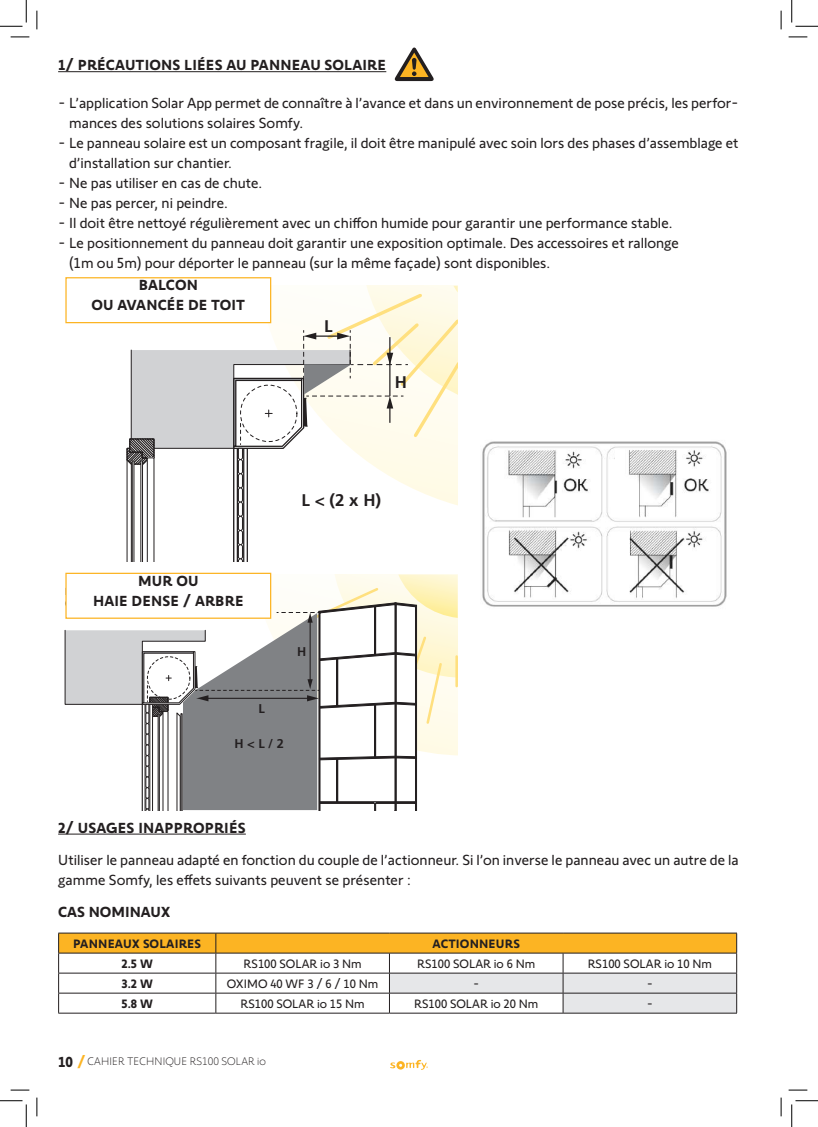
<style>
.page{position:relative;width:818px;height:1127px;background:#fff}
.page>*{position:absolute;margin:0;border:0;box-sizing:border-box;transform-origin:0 0}
.t1{font:700 16.88px "Frutiger";color:#231f20}
.t2{font:15px/20px "Somfy Sans";color:#231f20}
.t3{font:700 15px/20px "Somfy Sans";letter-spacing:.01em;color:#231f20;text-align:center}
.t4{font:700 13.5px/16.2px "Frutiger";color:#231f20}
.t5{font:700 12.75px "Frutiger";color:#231f20}
.t6{font:12.5px "Somfy Sans";color:#231f20}
.t7{font:700 12.5px "Somfy Sans";letter-spacing:.01em;color:#231f20}
.t8{font:300 11.25px "Somfy Sans";letter-spacing:.01em;color:#231f20}
.t9{font:700 10.12px "Frutiger";color:#231f20}
.s1{font-weight:700;font-size:15px}
.s2{font-weight:700;font-size:15px;color:#fcb423}
</style>
<div class="page">
<svg style="left:390px;top:1060px;width:38px;height:9px"></svg>
<hr style="left:58px;top:71px;width:328px;height:1px;background:#231f20">
<hr style="left:58px;top:833px;width:188px;height:1px;background:#231f20">
<svg style="left:126px;top:286px;width:332px;height:275px"></svg>
<hr style="left:389px;top:352px;width:1px;height:44px;background:#231f20">
<svg style="left:64px;top:574px;width:394px;height:235px"></svg>
<svg style="left:58px;top:932px;width:679px;height:80px"></svg>
<hr style="left:58px;top:1012px;width:158px;height:1px;background:#231f20">
<hr style="left:216px;top:1012px;width:173px;height:1px;background:#231f20">
<hr style="left:389px;top:1012px;width:174px;height:1px;background:#231f20">
<hr style="left:563px;top:1012px;width:174px;height:1px;background:#231f20">
<div style="left:66px;top:278px;width:205px;height:44px;background:#fff"></div>
<div style="left:65px;top:277px;width:206px;height:46px;border:1px solid #fcb423"></div>
<div style="left:66px;top:573px;width:205px;height:45px;background:#fff"></div>
<div style="left:65px;top:572px;width:206px;height:46px;border:1px solid #fcb423"></div>
<svg style="left:395px;top:48px;width:39px;height:33px"></svg>
<img style="left:482px;top:441px;width:245px;height:166px">
<svg style="left:11px;top:36px;width:18px;height:2px"></svg>
<svg style="left:788px;top:36px;width:19px;height:2px"></svg>
<svg style="left:11px;top:1089px;width:18px;height:1px"></svg>
<svg style="left:788px;top:1089px;width:19px;height:1px"></svg>
<svg style="left:36px;top:11px;width:2px;height:18px"></svg>
<svg style="left:36px;top:1097px;width:2px;height:18px"></svg>
<svg style="left:780px;top:11px;width:2px;height:18px"></svg>
<svg style="left:780px;top:1097px;width:2px;height:18px"></svg>
<svg style="left:0;top:0;width:27px;height:27px"></svg>
<svg style="left:0;top:1100px;width:27px;height:26px"></svg>
<svg style="left:791px;top:0;width:27px;height:27px"></svg>
<svg style="left:791px;top:1100px;width:27px;height:26px"></svg>
<p class="t3" style="left:58px;top:53px;width:330px">1/ PRÉCAUTIONS LIÉES AU PANNEAU SOLAIRE</p>
<p class="t2" style="left:69px;top:91px;width:671px;text-indent:-11px">- L’application Solar App permet de connaître à l’avance et dans un environnement de pose précis, les perfor&shy;mances des solutions solaires Somfy.</p>
<p class="t2" style="left:69px;top:131px;width:671px;text-indent:-11px">- Le panneau solaire est un composant fragile, il doit être manipulé avec soin lors des phases d’assemblage et d’installation sur chantier.</p>
<p class="t2" style="left:58px;top:171px;width:206px">- Ne pas utiliser en cas de chute.</p>
<p class="t2" style="left:58px;top:191px;width:171px">- Ne pas percer, ni peindre.</p>
<p class="t2" style="left:58px;top:211px;width:616px">- Il doit être nettoyé régulièrement avec un chiffon humide pour garantir une performance stable.</p>
<p class="t2" style="left:69px;top:231px;width:611px;text-indent:-11px">- Le positionnement du panneau doit garantir une exposition optimale. Des accessoires et rallonge (1m ou 5m) pour déporter le panneau (sur la même façade) sont disponibles.</p>
<p class="t3" style="left:92px;top:273px;width:155px">BALCON<br>OU AVANCÉE DE TOIT</p>
<p class="t4" style="left:131px;top:290px;width:139px">BALCON<br>OU AVANCÉE DE TOIT</p>
<p class="t1" style="left:324px;top:316px;width:10px">L</p>
<p class="t1" style="left:395px;top:372px;width:14px">H</p>
<p class="t1" style="left:302px;top:490px;width:81px">L &lt; (2 x H)</p>
<p class="t3" style="left:93px;top:569px;width:152px">MUR OU<br>HAIE DENSE / ARBRE</p>
<p class="t9" style="left:65px;top:597px;width:118px">OU HAIE DENSE / ARBRE</p>
<p class="t5" style="left:297px;top:643px;width:11px">H</p>
<p class="t5" style="left:258px;top:700px;width:8px">L</p>
<p class="t5" style="left:234px;top:736px;width:51px">H &lt; L / 2</p>
<p class="t3" style="left:58px;top:815px;width:189px">2/ USAGES INAPPROPRIÉS</p>
<p class="t2" style="left:58px;top:848px;width:682px">Utiliser le panneau adapté en fonction du couple de l’actionneur. Si l’on inverse le panneau avec un autre de la gamme Somfy, les effets suivants peuvent se présenter :</p>
<p class="t3" style="left:58px;top:899px;width:114px">CAS NOMINAUX</p>
<p class="t7" style="left:73px;top:933px;width:129px">PANNEAUX SOLAIRES</p>
<p class="t7" style="left:432px;top:933px;width:89px">ACTIONNEURS</p>
<p class="t7" style="left:122px;top:953px;width:33px">2.5 W</p>
<p class="t6" style="left:244px;top:954px;width:120px">RS100 SOLAR io 3 Nm</p>
<p class="t6" style="left:417px;top:954px;width:120px">RS100 SOLAR io 6 Nm</p>
<p class="t6" style="left:588px;top:954px;width:126px">RS100 SOLAR io 10 Nm</p>
<p class="t7" style="left:122px;top:973px;width:33px">3.2 W</p>
<p class="t6" style="left:227px;top:974px;width:153px">OXIMO 40 WF 3 / 6 / 10 Nm</p>
<p class="t6" style="left:473px;top:974px;width:8px">-</p>
<p class="t6" style="left:647px;top:974px;width:8px">-</p>
<p class="t7" style="left:122px;top:993px;width:33px">5.8 W</p>
<p class="t6" style="left:240px;top:994px;width:126px">RS100 SOLAR io 15 Nm</p>
<p class="t6" style="left:414px;top:994px;width:126px">RS100 SOLAR io 20 Nm</p>
<p class="t6" style="left:647px;top:994px;width:8px">-</p>
<p class="t8" style="left:58px;top:1052px;width:209px"><span class="s1">10</span> <span class="s2">/</span> CAHIER TECHNIQUE RS100 SOLAR io</p>
</div>
